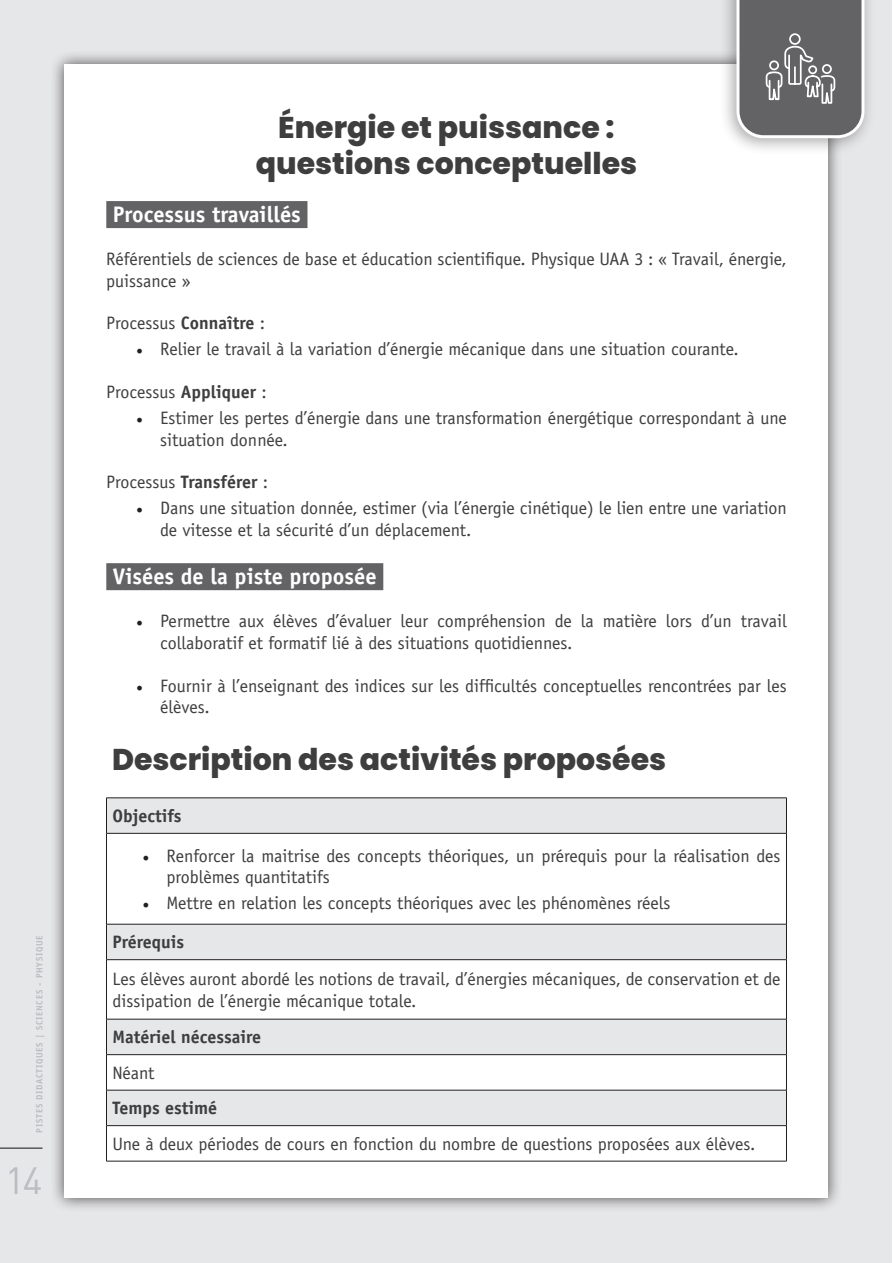
<style>
.page{position:relative;width:893px;height:1263px;background:#fff}
.page>*{position:absolute;margin:0;border:0;box-sizing:border-box;transform-origin:0 0}
.t1{font:37.5px "DINT";color:#bcbdc0}
.NIVEAU_1{font:800 30px/36px "Poppins";color:#3e3e3f;text-align:center}
.NIVEAU_2{font:800 30px "Poppins";color:#3e3e3f}
.NIVEAU_1_5{font:700 22.5px "Officina Sans Std";color:#fff}
.t2{font:18px/21.6px "Officina Sans Std";color:#3e3e3f}
.t3{font:700 18px "Officina Sans Std";color:#3e3e3f}
.t4{font:700 9px "Officina Sans Std";letter-spacing:.08em;color:#bcbdc0}
.s1{font-weight:700}
.s2{font-family:"Minion Pro";color:#231f20}
</style>
<div class="page">
<div style="left:0;top:0;width:892px;height:1263px;background:#e6e7e9"></div>
<div style="left:50px;top:50px;width:792px;height:1162px;background:#231f20;opacity:.75"></div>
<div style="left:65px;top:65px;width:763px;height:1133px;background:#fff"></div>
<hr style="left:0;top:1147px;width:43px;height:2px;background:#57585a">
<div style="left:719px;top:0;width:157px;height:155px;background:#231f20;opacity:.38"></div>
<svg style="left:736px;top:0;width:128px;height:138px;background:#737375"></svg>
<div style="left:106px;top:201px;width:201px;height:27px;background:#636366"></div>
<div style="left:106px;top:563px;width:277px;height:27px;background:#636366"></div>
<svg style="left:107px;top:798px;width:679px;height:327px"></svg>
<hr style="left:106px;top:797px;width:681px;height:1px;background:#231f20">
<hr style="left:106px;top:798px;width:1px;height:35px;background:#231f20">
<hr style="left:786px;top:798px;width:1px;height:35px;background:#231f20">
<hr style="left:106px;top:833px;width:681px;height:1px;background:#231f20">
<hr style="left:106px;top:833px;width:1px;height:91px;background:#231f20">
<hr style="left:786px;top:833px;width:1px;height:91px;background:#231f20">
<hr style="left:106px;top:924px;width:681px;height:1px;background:#231f20">
<hr style="left:106px;top:924px;width:1px;height:35px;background:#231f20">
<hr style="left:786px;top:924px;width:1px;height:35px;background:#231f20">
<hr style="left:106px;top:959px;width:681px;height:1px;background:#231f20">
<hr style="left:106px;top:960px;width:1px;height:59px;background:#231f20">
<hr style="left:786px;top:960px;width:1px;height:59px;background:#231f20">
<hr style="left:106px;top:1019px;width:681px;height:1px;background:#231f20">
<hr style="left:106px;top:1019px;width:1px;height:35px;background:#231f20">
<hr style="left:786px;top:1019px;width:1px;height:35px;background:#231f20">
<hr style="left:106px;top:1054px;width:681px;height:1px;background:#231f20">
<hr style="left:106px;top:1055px;width:1px;height:35px;background:#231f20">
<hr style="left:786px;top:1055px;width:1px;height:35px;background:#231f20">
<hr style="left:106px;top:1090px;width:681px;height:1px;background:#231f20">
<hr style="left:106px;top:1090px;width:1px;height:35px;background:#231f20">
<hr style="left:786px;top:1090px;width:1px;height:35px;background:#231f20">
<hr style="left:106px;top:1125px;width:681px;height:1px;background:#231f20">
<hr style="left:106px;top:1126px;width:1px;height:35px;background:#231f20">
<hr style="left:786px;top:1126px;width:1px;height:35px;background:#231f20">
<hr style="left:106px;top:1161px;width:681px;height:1px;background:#231f20">
<p class="t4" style="left:34px;top:1132px;width:199px;rotate:-90deg">PISTES DIDACTIQUES | SCIENCES - PHYSIQUE</p>
<h1 class="t1" style="left:5px;top:1157px;width:39px">14</h1>
<p class="NIVEAU_1" style="left:256px;top:109px;width:383px">Énergie et puissance : questions conceptuelles</p>
<p class="NIVEAU_1_5" style="left:113px;top:200px;width:189px">Processus travaillés</p>
<p class="t2" style="left:106px;top:248px;width:682px">Référentiels de sciences de base et éducation scientifique. Physique UAA 3 : « Travail, énergie, puissance »</p>
<p class="t2" style="left:106px;top:313px;width:160px">Processus <span class="s1">Connaître</span> :</p>
<p class="t2" style="left:136px;top:338px;width:604px"><span class="s2">•</span> Relier le travail à la variation d’énergie mécanique dans une situation courante.</p>
<p class="t2" style="left:106px;top:381px;width:162px">Processus <span class="s1">Appliquer</span> :</p>
<p class="t2" style="left:160px;top:407px;width:628px;text-indent:-24px"><span class="s2">•</span> Estimer les pertes d’énergie dans une transformation énergétique correspondant à une situation donnée.</p>
<p class="t2" style="left:106px;top:472px;width:163px">Processus <span class="s1">Transférer</span> :</p>
<p class="t2" style="left:160px;top:497px;width:628px;text-indent:-24px"><span class="s2">•</span> Dans une situation donnée, estimer (via l’énergie cinétique) le lien entre une variation de vitesse et la sécurité d’un déplacement.</p>
<p class="NIVEAU_1_5" style="left:113px;top:562px;width:265px">Visées de la piste proposée</p>
<p class="t2" style="left:160px;top:610px;width:628px;text-indent:-24px"><span class="s2">•</span> Permettre aux élèves d’évaluer leur compréhension de la matière lors d’un travail collaboratif et formatif lié à des situations quotidiennes.</p>
<p class="t2" style="left:160px;top:675px;width:628px;text-indent:-24px"><span class="s2">•</span> Fournir à l’enseignant des indices sur les difficultés conceptuelles rencontrées par les élèves.</p>
<p class="NIVEAU_2" style="left:112px;top:742px;width:556px">Description des activités proposées</p>
<p class="t3" style="left:112px;top:805px;width:70px">Objectifs</p>
<p class="t2" style="left:166px;top:845px;width:615px;text-indent:-24px"><span class="s2">•</span> Renforcer la maitrise des concepts théoriques, un prérequis pour la réalisation des problèmes quantitatifs</p>
<p class="t2" style="left:142px;top:892px;width:529px"><span class="s2">•</span> Mettre en relation les concepts théoriques avec les phénomènes réels</p>
<p class="t3" style="left:112px;top:931px;width:73px">Prérequis</p>
<p class="t2" style="left:112px;top:968px;width:669px">Les élèves auront abordé les notions de travail, d’énergies mécaniques, de conservation et de dissipation de l’énergie mécanique totale.</p>
<p class="t3" style="left:112px;top:1026px;width:150px">Matériel nécessaire</p>
<p class="t2" style="left:112px;top:1062px;width:44px">Néant</p>
<p class="t3" style="left:112px;top:1097px;width:106px">Temps estimé</p>
<p class="t2" style="left:112px;top:1133px;width:644px">Une à deux périodes de cours en fonction du nombre de questions proposées aux élèves.</p>
</div>
